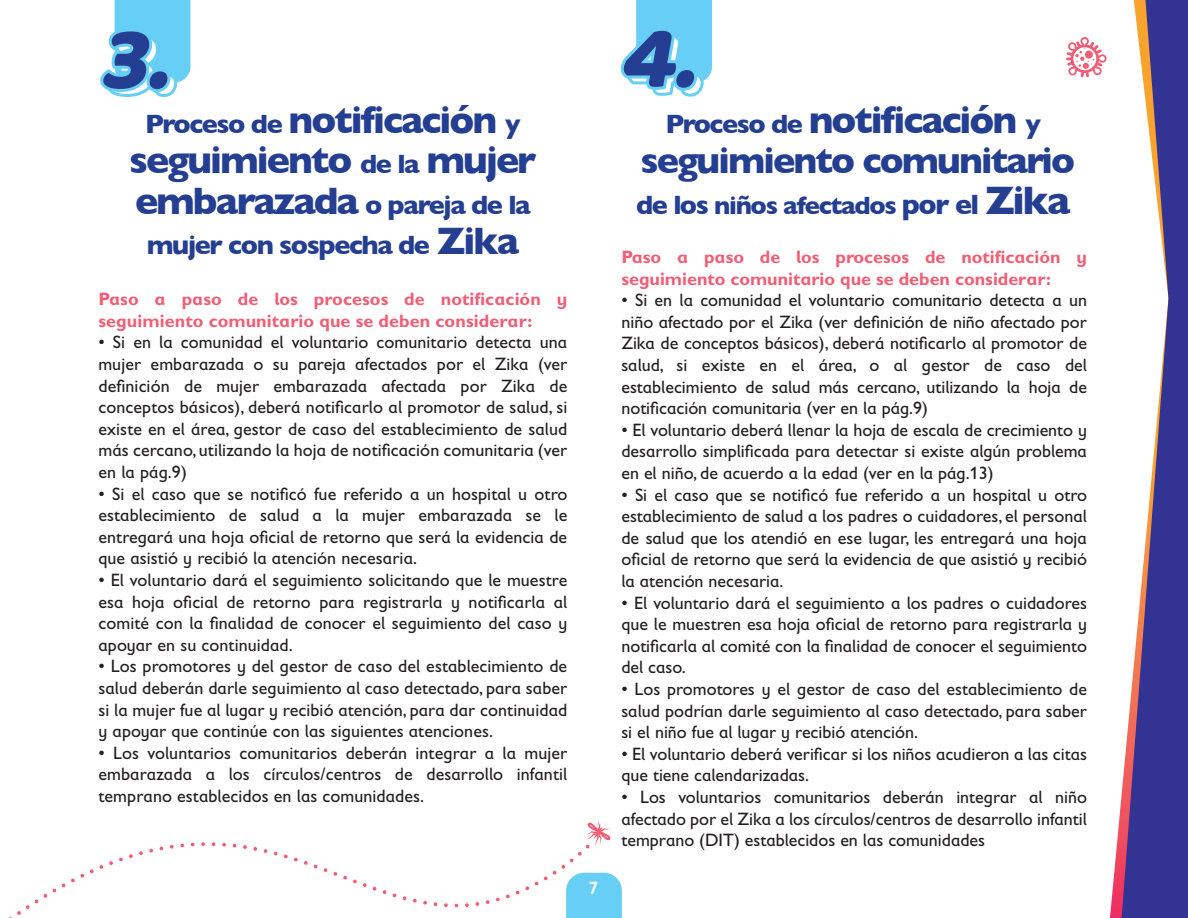
<style>
.page{position:relative;width:1188px;height:918px;background:#fff}
.page>*{position:absolute;margin:0;border:0;box-sizing:border-box;transform-origin:0 0}
.t1{font:700 39px/40.5px "Gill Sans";letter-spacing:-.05em;color:#243e91;text-align:center}
.t2{font:700 37.5px "Gill Sans";letter-spacing:-.05em;color:#243e91}
.t3{font:700 27px/40.5px "Gill Sans";letter-spacing:-.05em;color:#243e91;text-align:center}
.t4{font:700 25.5px "Gill Sans";letter-spacing:-.05em;color:#243e91}
.t5{font:18px/21.6px "Gill Sans Infant Std";color:#231f20;text-align:justify}
.t6{font:700 18px/21.6px "Gill Sans Infant Std";color:#f05e75}
.t7{font:600 18px "Gill Sans";color:#fff}
.s1{font-size:27px}
.s2{font-size:39px}
.s3{font-size:28.5px}
.s4{font-size:40.5px}
</style>
<div class="page">
<svg style="left:590px;top:873px;width:32px;height:45px"></svg>
<svg style="left:1066px;top:37px;width:41px;height:40px"></svg>
<svg style="left:586px;top:820px;width:25px;height:26px"></svg>
<svg style="left:8px;top:842px;width:582px;height:76px"></svg>
<svg style="left:621px;top:0;width:91px;height:97px"></svg>
<svg style="left:100px;top:0;width:90px;height:97px"></svg>
<svg style="left:1110px;top:791px;width:12px;height:127px"></svg>
<svg style="left:1122px;top:0;width:66px;height:918px;fill:#333393"></svg>
<h1 class="t1" style="left:129px;top:99px;width:409px"><span class="s1">Proceso de</span> notificación <span class="s1">y </span>seguimiento <span class="s1">de la</span> mujer</h1>
<h3 class="t3" style="left:135px;top:184px;width:397px"><span class="s2">embarazada</span> o pareja de la mujer con sospecha de <span class="s2">Zika</span></h3>
<p class="t6" style="left:98px;top:288px;width:470px">Paso a paso de los procesos de notificación y seguimiento comunitario que se deben considerar:</p>
<p class="t5" style="left:98px;top:332px;width:470px">• Si en la comunidad el voluntario comunitario detecta una mujer embarazada o su pareja afectados por el Zika (ver definición de mujer embarazada afectada por Zika de conceptos básicos), deberá notificarlo al promotor de salud, si existe en el área, gestor de caso del establecimiento de salud más cercano, utilizando la hoja de notificación comunitaria (ver en la pág.9)</p>
<p class="t5" style="left:98px;top:483px;width:470px">• Si el caso que se notificó fue referido a un hospital u otro establecimiento de salud a la mujer embarazada se le entregará una hoja oficial de retorno que será la evidencia de que asistió y recibió la atención necesaria.</p>
<p class="t5" style="left:98px;top:569px;width:470px">• El voluntario dará el seguimiento solicitando que le muestre esa hoja oficial de retorno para registrarla y notificarla al comité con la finalidad de conocer el seguimiento del caso y apoyar en su continuidad.</p>
<p class="t5" style="left:98px;top:656px;width:470px">• Los promotores y del gestor de caso del establecimiento de salud deberán darle seguimiento al caso detectado, para saber si la mujer fue al lugar y recibió atención, para dar continuidad y apoyar que continúe con las siguientes atenciones.</p>
<p class="t5" style="left:98px;top:742px;width:470px">• Los voluntarios comunitarios deberán integrar a la mujer embarazada a los círculos/centros de desarrollo infantil temprano establecidos en las comunidades.</p>
<p class="t7" style="left:589px;top:877px;width:11px">7</p>
<h1 class="t1" style="left:665px;top:99px;width:377px"><span class="s1">Proceso de</span> notificación <span class="s1">y</span></h1>
<h2 class="t2" style="left:641px;top:131px;width:436px">seguimiento comunitario</h2>
<h3 class="t4" style="left:636px;top:185px;width:436px"><span class="s1">de los</span> niños afectados <span class="s3">por el</span> <span class="s4">Zika</span></h3>
<p class="t6" style="left:621px;top:246px;width:467px">Paso a paso de los procesos de notificación y seguimiento comunitario que se deben considerar:</p>
<p class="t5" style="left:621px;top:289px;width:467px">• Si en la comunidad el voluntario comunitario detecta a un niño afectado por el Zika (ver definición de niño afectado por Zika de conceptos básicos), deberá notificarlo al promotor de salud, si existe en el área, o al gestor de caso del establecimiento de salud más cercano, utilizando la hoja de notificación comunitaria (ver en la pág.9)</p>
<p class="t5" style="left:621px;top:419px;width:467px">• El voluntario deberá llenar la hoja de escala de crecimiento y desarrollo simplificada para detectar si existe algún problema en el niño, de acuerdo a la edad (ver en la pág.13)</p>
<p class="t5" style="left:621px;top:484px;width:467px">• Si el caso que se notificó fue referido a un hospital u otro establecimiento de salud a los padres o cuidadores, el personal de salud que los atendió en ese lugar, les entregará una hoja oficial de retorno que será la evidencia de que asistió y recibió la atención necesaria.</p>
<p class="t5" style="left:621px;top:592px;width:467px">• El voluntario dará el seguimiento a los padres o cuidadores que le muestren esa hoja oficial de retorno para registrarla y notificarla al comité con la finalidad de conocer el seguimiento del caso.</p>
<p class="t5" style="left:621px;top:678px;width:467px">• Los promotores y el gestor de caso del establecimiento de salud podrían darle seguimiento al caso detectado, para saber si el niño fue al lugar y recibió atención.</p>
<p class="t5" style="left:621px;top:743px;width:467px">• El voluntario deberá verificar si los niños acudieron a las citas que tiene calendarizadas.</p>
<p class="t5" style="left:621px;top:786px;width:467px">• Los voluntarios comunitarios deberán integrar al niño afectado por el Zika a los círculos/centros de desarrollo infantil temprano (DIT) establecidos en las comunidades</p>
</div>
